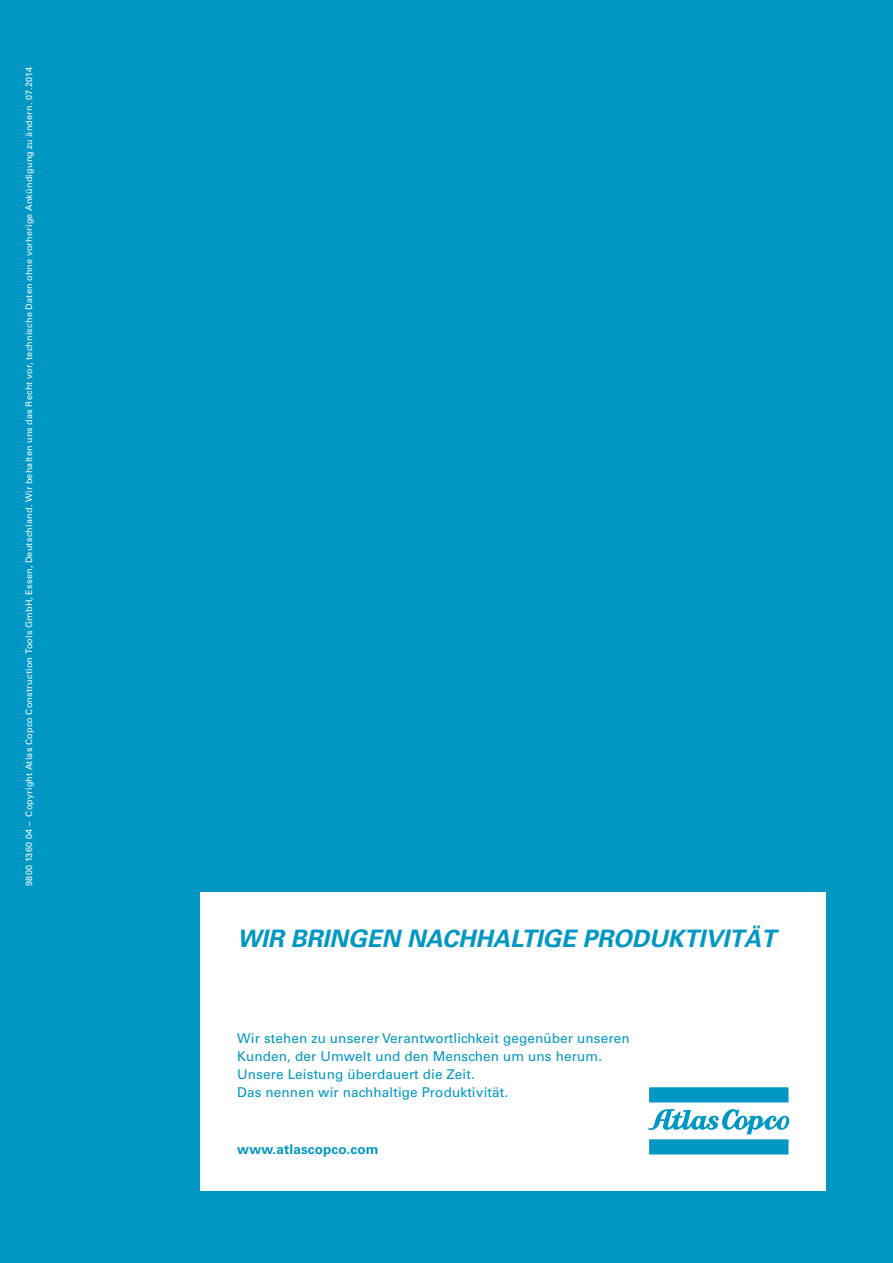
<style>
.page{position:relative;width:893px;height:1263px;background:#0097c4}
.page>*{position:absolute;margin:0;border:0;box-sizing:border-box;transform-origin:0 0}
.t1{font:italic 700 24px "Univers";color:#0097c4}
.t2{font:13.5px/18px "Univers";letter-spacing:.01em;color:#0097c4}
.t3{font:700 13.5px "Univers";letter-spacing:.01em;color:#0097c4}
.t4{font:9px "Univers";letter-spacing:.03em;color:#fff}
</style>
<div class="page">
<div style="left:201px;top:892px;width:625px;height:299px;background:#fff"></div>
<svg style="left:649px;top:1087px;width:139px;height:15px;background:#0599c5"></svg>
<svg style="left:648px;top:1109px;width:141px;height:45px"></svg>
<p class="t4" style="left:24px;top:886px;width:820px;rotate:-90deg">9800 1360 04 – Copyright Atlas Copco Construction Tools GmbH, Essen, Deutschland. Wir behalten uns das Recht vor, technische Daten ohne vorherige Ankündigung zu ändern. 07.2014</p>
<h1 class="t1" style="left:237px;top:924px;width:540px">WIR BRINGEN NACHHALTIGE PRODUKTIVITÄT</h1>
<p class="t2" style="left:237px;top:1029px;width:394px">Wir stehen zu unserer Verantwortlichkeit gegenüber unseren Kunden, der Umwelt und den Menschen um uns herum.<br>Unsere Leistung überdauert die Zeit.<br>Das nennen wir nachhaltige Produktivität.</p>
<p class="t3" style="left:237px;top:1141px;width:143px">www.atlascopco.com</p>
</div>
